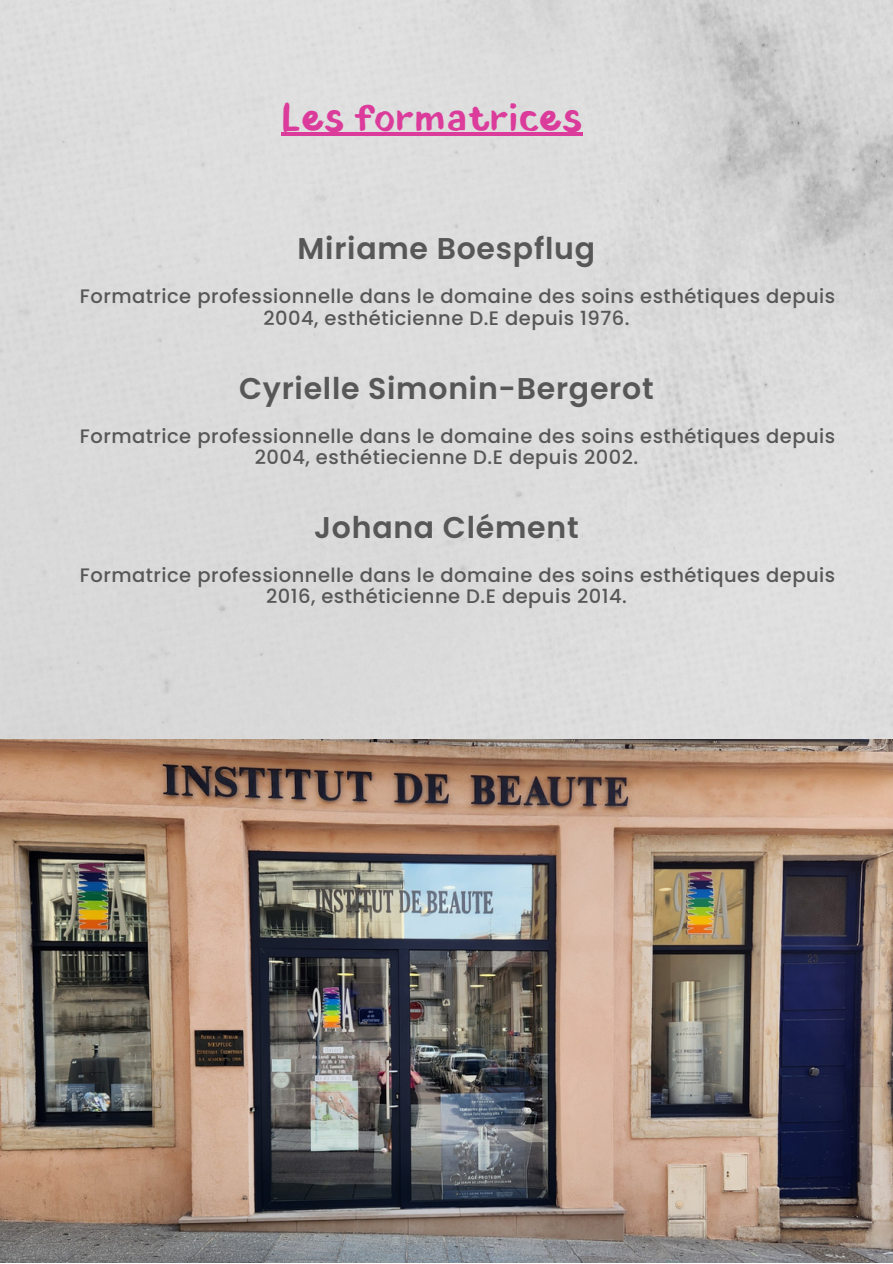
<style>
.page{position:relative;width:893px;height:1264px;background:#fff}
.page>*{position:absolute;margin:0;border:0;box-sizing:border-box;transform-origin:0 0}
.t1{font:700 37.65px "Blushes";letter-spacing:.025em;color:#db3b9a}
.t2{font:600 30px "Poppins";letter-spacing:.025em;color:#575757}
.t3{font:500 19.5px/21.3px "Poppins";letter-spacing:.025em;color:#575757}
</style>
<div class="page">
<div style="left:0;top:0;width:892px;height:739px;background:#dbdbdb"></div>
<img style="left:0;top:739px;width:892px;height:523px">
<hr style="left:281px;top:132px;width:301px;height:4px;background:#db3b9a">
<h1 class="t1" style="left:281px;top:91px;width:302px">Les formatrices</h1>
<h2 class="t2" style="left:297px;top:231px;width:299px">Miriame Boespflug</h2>
<p class="t3" style="left:263px;top:286px;width:573px;text-indent:-183px">Formatrice professionnelle dans le domaine des soins esthétiques depuis<br>2004, esthéticienne D.E depuis 1976.</p>
<h2 class="t2" style="left:239px;top:371px;width:416px">Cyrielle Simonin-Bergerot</h2>
<p class="t3" style="left:255px;top:425px;width:582px;text-indent:-175px">Formatrice professionnelle dans le domaine des soins esthétiques depuis<br>2004, esthétiecienne D.E depuis 2002.</p>
<h2 class="t2" style="left:314px;top:510px;width:266px">Johana Clément</h2>
<p class="t3" style="left:266px;top:564px;width:570px;text-indent:-186px">Formatrice professionnelle dans le domaine des soins esthétiques depuis<br>2016, esthéticienne D.E depuis 2014.</p>
</div>
